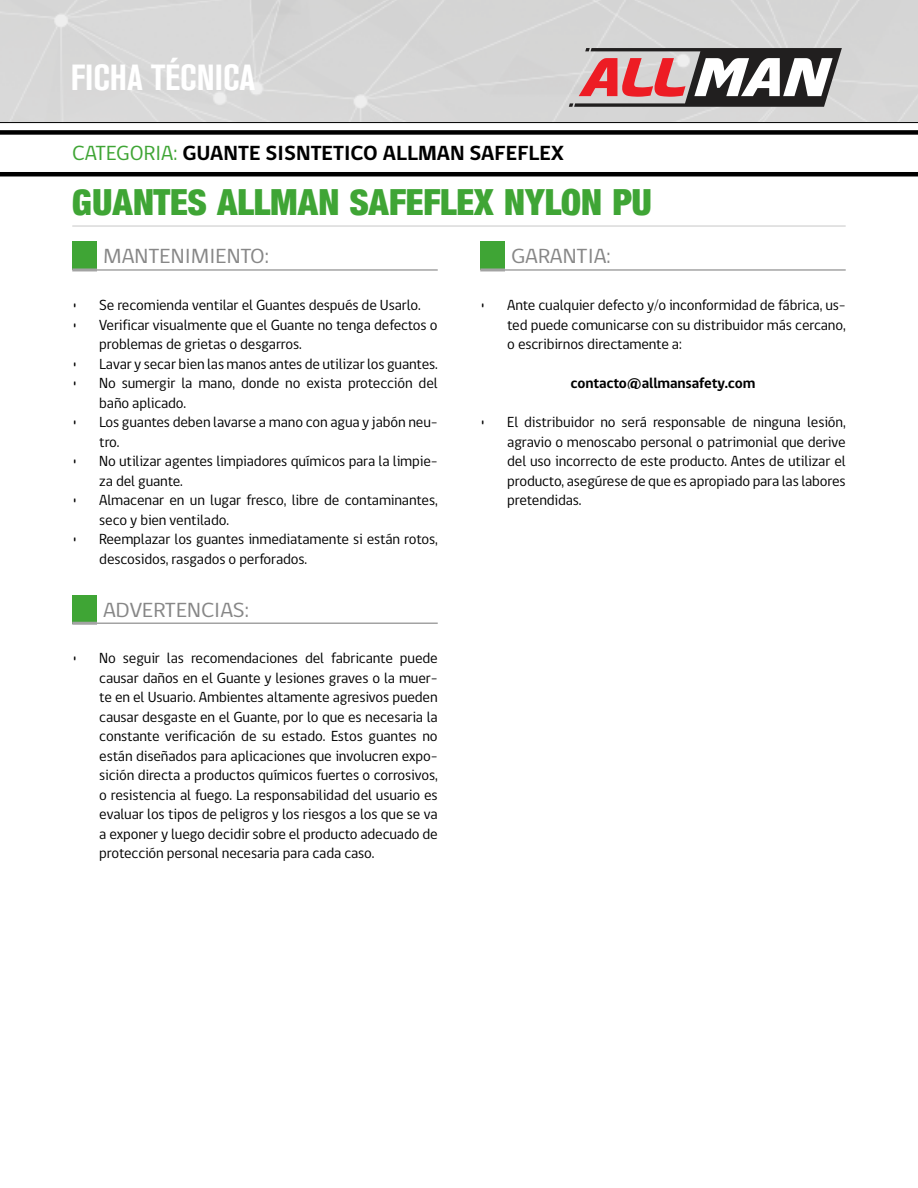
<style>
.page{position:relative;width:918px;height:1188px;background:#fff}
.page>*{position:absolute;margin:0;border:0;box-sizing:border-box;transform-origin:0 0}
.t1{font:36px "Harvest";color:#3fa535}
.t2{font:700 condensed 36px "Akzidenz Grotesk BQ";color:#fff}
.t3{font:700 21px "gob CL";color:#000;scale:1.05 1}
.t4{font:21px "gob CL";color:#878787;scale:1.1 1}
.t5{font:15px/19.5px "gob CL";letter-spacing:-.01em;color:#000}
.t6{font:700 15px "gob CL";letter-spacing:-.01em;color:#000}
.s1{font-weight:400;color:#3fa535}
</style>
<div class="page">
<svg style="left:569px;top:48px;width:273px;height:59px"></svg>
<div style="left:0;top:130px;width:918px;height:5px;background:#000"></div>
<hr style="left:0;top:172px;width:918px;height:4px;background:#000">
<hr style="left:0;top:122px;width:918px;height:1px;background:#000">
<div style="left:72px;top:242px;width:25px;height:28px;background:#3fa535"></div>
<hr style="left:72px;top:268px;width:25px;height:3px;background:#a3a3a3">
<hr style="left:97px;top:269px;width:341px;height:2px;background:#a3a3a3">
<div style="left:72px;top:595px;width:25px;height:28px;background:#3fa535"></div>
<hr style="left:72px;top:622px;width:25px;height:3px;background:#a3a3a3">
<hr style="left:97px;top:622px;width:341px;height:2px;background:#a3a3a3">
<div style="left:480px;top:242px;width:25px;height:28px;background:#3fa535"></div>
<hr style="left:480px;top:268px;width:25px;height:3px;background:#a3a3a3">
<hr style="left:505px;top:269px;width:341px;height:2px;background:#a3a3a3">
<hr style="left:72px;top:225px;width:774px;height:2px;background:#dadada">
<h1 class="t2" style="left:71px;top:57px;width:186px">FICHA TÉCNICA</h1>
<h2 class="t3" style="left:72px;top:139px;width:470px"><span class="s1">CATEGORIA:</span> GUANTE SISNTETICO ALLMAN SAFEFLEX</h2>
<h1 class="t1" style="left:72px;top:182px;width:581px">GUANTES ALLMAN SAFEFLEX NYLON PU</h1>
<h2 class="t4" style="left:103px;top:242px;width:152px">MANTENIMIENTO:</h2>
<p class="t5" style="left:72px;top:296px;width:350px">• Se recomienda ventilar el Guantes después de Usarlo.</p>
<p class="t5" style="left:99px;top:315px;width:340px;text-indent:-27px">• Verificar visualmente que el Guante no tenga defectos o problemas de grietas o desgarros.</p>
<p class="t5" style="left:72px;top:354px;width:367px">• Lavar y secar bien las manos antes de utilizar los guantes.</p>
<p class="t5" style="left:99px;top:374px;width:340px;text-indent:-27px">• No sumergir la mano, donde no exista protección del baño aplicado.</p>
<p class="t5" style="left:99px;top:413px;width:340px;text-indent:-27px">• Los guantes deben lavarse a mano con agua y jabón neu&shy;tro.</p>
<p class="t5" style="left:99px;top:452px;width:340px;text-indent:-27px">• No utilizar agentes limpiadores químicos para la limpie&shy;za del guante.</p>
<p class="t5" style="left:99px;top:491px;width:340px;text-indent:-27px">• Almacenar en un lugar fresco, libre de contaminantes, seco y bien ventilado.</p>
<p class="t5" style="left:99px;top:530px;width:340px;text-indent:-27px">• Reemplazar los guantes inmediatamente si están rotos, descosidos, rasgados o perforados.</p>
<h2 class="t4" style="left:103px;top:595px;width:134px">ADVERTENCIAS:</h2>
<p class="t5" style="left:99px;top:649px;width:340px;text-align:justify;text-indent:-27px">• No seguir las recomendaciones del fabricante puede causar daños en el Guante y lesiones graves o la muer&shy;te en el Usuario. Ambientes altamente agresivos pueden causar desgaste en el Guante, por lo que es necesaria la constante verificación de su estado. Estos guantes no están diseñados para aplicaciones que involucren expo&shy;sición directa a productos químicos fuertes o corrosivos, o resistencia al fuego. La responsabilidad del usuario es evaluar los tipos de peligros y los riesgos a los que se va a exponer y luego decidir sobre el producto adecuado de protección personal necesaria para cada caso.</p>
<h2 class="t4" style="left:511px;top:242px;width:92px">GARANTIA:</h2>
<p class="t5" style="left:507px;top:296px;width:340px;text-align:justify;text-indent:-27px">• Ante cualquier defecto y/o inconformidad de fábrica, us&shy;ted puede comunicarse con su distribuidor más cercano, o escribirnos directamente a:</p>
<p class="t6" style="left:571px;top:373px;width:186px">contacto@allmansafety.com</p>
<p class="t5" style="left:507px;top:413px;width:340px;text-align:justify;text-indent:-27px">• El distribuidor no será responsable de ninguna lesión, agravio o menoscabo personal o patrimonial que derive del uso incorrecto de este producto. Antes de utilizar el producto, asegúrese de que es apropiado para las labores pretendidas.</p>
</div>
